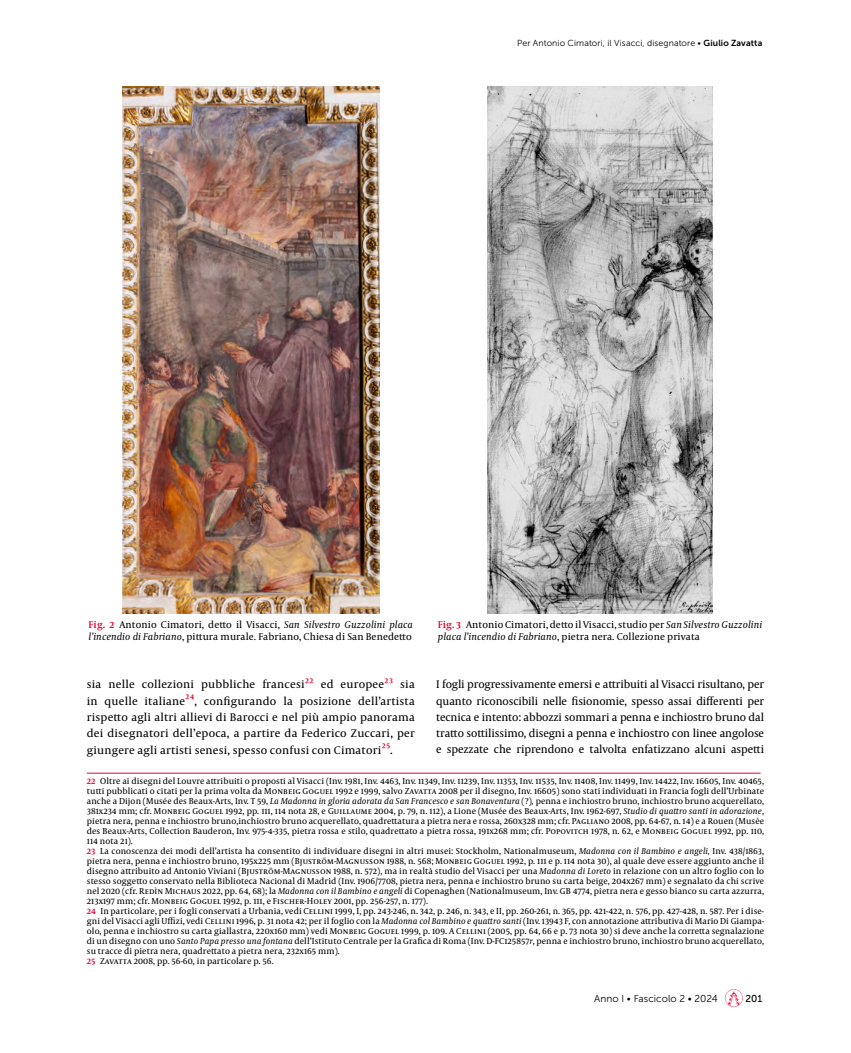
<style>
.page{position:relative;width:851px;height:1053px;background:#fff}
.page>*{position:absolute;margin:0;border:0;box-sizing:border-box;transform-origin:0 0}
.t1{font:11.25px/16.2px "Capitolium News 2";letter-spacing:.005em;color:#000;text-align:justify}
.t2{font:10px/11.2px "Capitolium News 2";letter-spacing:.01em;color:#000}
.t3{font:10px "Museo Sans 300";letter-spacing:.01em;color:#000}
.t4{font:10px "Museo Sans 500";color:#000}
.t5{font:8.75px/10px "Capitolium News 2";letter-spacing:.01em;color:#000;text-align:justify}
.t6{font:8.75px "Museo Sans 300";letter-spacing:.015em;color:#000}
.s1{font-family:"Museo Sans 700"}
.s2{font-weight:600;color:#e4032e}
.s3{font-style:italic}
.s4{font-weight:600;font-size:12.5px;color:#e4032e}
</style>
<div class="page">
<hr style="left:87px;top:773px;width:673px;height:1px;background:#e4032e">
<img style="left:122px;top:87px;width:257px;height:526px">
<img style="left:487px;top:87px;width:225px;height:526px">
<svg style="left:725px;top:989px;width:17px;height:17px"></svg>
<p class="t6" style="left:517px;top:38px;width:247px">Per Antonio Cimatori, il Visacci, disegnatore • <span class="s1">Giulio Zavatta</span></p>
<p class="t2" style="left:89px;top:619px;width:326px"><span class="s2">Fig. 2</span> Antonio Cimatori, detto il Visacci, <span class="s3">San Silvestro Guzzolini placa l’incendio di Fabriano</span>, pittura murale. Fabriano, Chiesa di San Benedetto</p>
<p class="t2" style="left:438px;top:619px;width:326px"><span class="s2">Fig. 3</span> Antonio Cimatori, detto il Visacci, studio per <span class="s3">San Silvestro Guzzolini placa l’incendio di Fabriano</span>, pietra nera. Collezione privata</p>
<p class="t1" style="left:87px;top:676px;width:329px">sia nelle collezioni pubbliche francesi<span class="s4">22</span> ed europee<span class="s4">23</span> sia in quelle italiane<span class="s4">24</span>, configurando la posizione dell’artista rispetto agli altri allievi di Barocci e nel più ampio panorama dei disegnatori dell’epoca, a partire da Federico Zuccari, per giungere agli artisti senesi, spesso confusi con Cimatori<span class="s4">25</span>.</p>
<p class="t5" style="left:87px;top:775px;width:678px"><span class="s2">22</span> Oltre ai disegni del Louvre attribuiti o proposti al Visacci (Inv. 1981, Inv. 4463, Inv. 11349, Inv. 11239, Inv. 11353, Inv. 11535, Inv. 11408, Inv. 11499, Inv. 14422, Inv. 16605, Inv. 40465, tutti pubblicati o citati per la prima volta da Monbeig Goguel 1992 e 1999, salvo Zavatta 2008 per il disegno, Inv. 16605) sono stati individuati in Francia fogli dell’Urbinate anche a Dijon (Musée des Beaux-Arts, Inv. T 59, <span class="s3">La Madonna in gloria adorata da San Francesco e san Bonaventura</span> (?)<span class="s3">,</span> penna e inchiostro bruno, inchiostro bruno acquerellato, 381x234 mm; cfr. Monbeig Goguel 1992, pp. 111, 114 nota 28, e Guillaume 2004, p. 79, n. 112), a Lione (Musée des Beaux-Arts, Inv. 1962-697, <span class="s3">Studio di quattro santi in adorazione</span>, pietra nera, penna e inchiostro bruno,inchiostro bruno acquerellato, quadrettatura a pietra nera e rossa, 260x328 mm; cfr. Pagliano</p>
<p class="t1" style="left:436px;top:676px;width:329px">I fogli progressivamente emersi e attribuiti al Visacci risultano, per quanto riconoscibili nelle fisionomie, spesso assai differenti per tecnica e intento: abbozzi sommari a penna e inchiostro bruno dal tratto sottilissimo, disegni a penna e inchiostro con linee angolose e spezzate che riprendono e talvolta enfatizzano alcuni aspetti</p>
<p class="t5" style="left:87px;top:815px;width:678px;text-align:left;text-indent:524px">2008, pp. 64-67, n. 14) e a Rouen (Musée des Beaux-Arts, Collection Bauderon, Inv. 975-4-335, pietra rossa e stilo, quadrettato a pietra rossa, 191x268 mm; cfr. Popovitch 1978, n. 62, e Monbeig Goguel 1992, pp. 110, 114 nota 21).<br><span class="s2">23</span> La conoscenza dei modi dell’artista ha consentito di individuare disegni in altri musei: Stockholm, Nationalmuseum, <span class="s3">Madonna con il Bambino e angeli,</span> Inv. 438/1863, pietra nera, penna e inchiostro bruno, 195x225 mm (Bjuström-Magnusson 1988, n. 568; Monbeig Goguel 1992, p. 111 e p. 114 nota 30), al quale deve essere aggiunto anche il disegno attribuito ad Antonio Viviani (Bjuström-Magnusson 1988, n. 572), ma in realtà studio del Visacci per una <span class="s3">Madonna di Loreto</span> in relazione con un altro foglio con lo stesso soggetto conservato nella Biblioteca Nacional di Madrid (Inv. 1906/7708, pietra nera, penna e inchiostro bruno su carta beige, 204x267 mm) e segnalato da chi scrive nel 2020 (cfr. Redìn Michaus 2022, pp. 64, 68); la <span class="s3">Madonna con il Bambino e angeli</span> di Copenaghen (Nationalmuseum, Inv. GB 4774, pietra nera e gesso bianco su carta azzurra, 213x197 mm; cfr. Monbeig Goguel 1992, p. 111, e Fischer-Holey 2001, pp. 256-257, n. 177).<br><span class="s2">24</span> In particolare, per i fogli conservati a Urbania, vedi Cellini 1999, I, pp. 243-246, n. 342, p. 246, n. 343, e II, pp. 260-261, n. 365, pp. 421-422, n. 576, pp. 427-428, n. 587. Per i dise&shy;gni del Visacci agli Uffizi, vedi Cellini 1996, p. 31 nota 42; per il foglio con la <span class="s3">Madonna col Bambino e quattro santi</span> (Inv. 13943 F, con annotazione attributiva di Mario Di Giampa&shy;olo, penna e inchiostro su carta giallastra, 220x160 mm) vedi Monbeig Goguel 1999, p. 109. A Cellini (2005, pp. 64, 66 e p. 73 nota 30) si deve anche la corretta segnalazione di un disegno con uno <span class="s3">Santo Papa presso una fontana</span> dell’Istituto Centrale per la Grafica di Roma (Inv. D-FC125857<span class="s3">r</span>, penna e inchiostro bruno, inchiostro bruno acquerellato, su tracce di pietra nera, quadrettato a pietra nera, 232x165 mm).<br><span class="s2">25</span> Zavatta 2008, pp. 56-60, in particolare p. 56.</p>
<p class="t3" style="left:594px;top:992px;width:125px">Anno I • Fascicolo 2 • 2024</p>
<p class="t4" style="left:745px;top:992px;width:18px">201</p>
</div>
